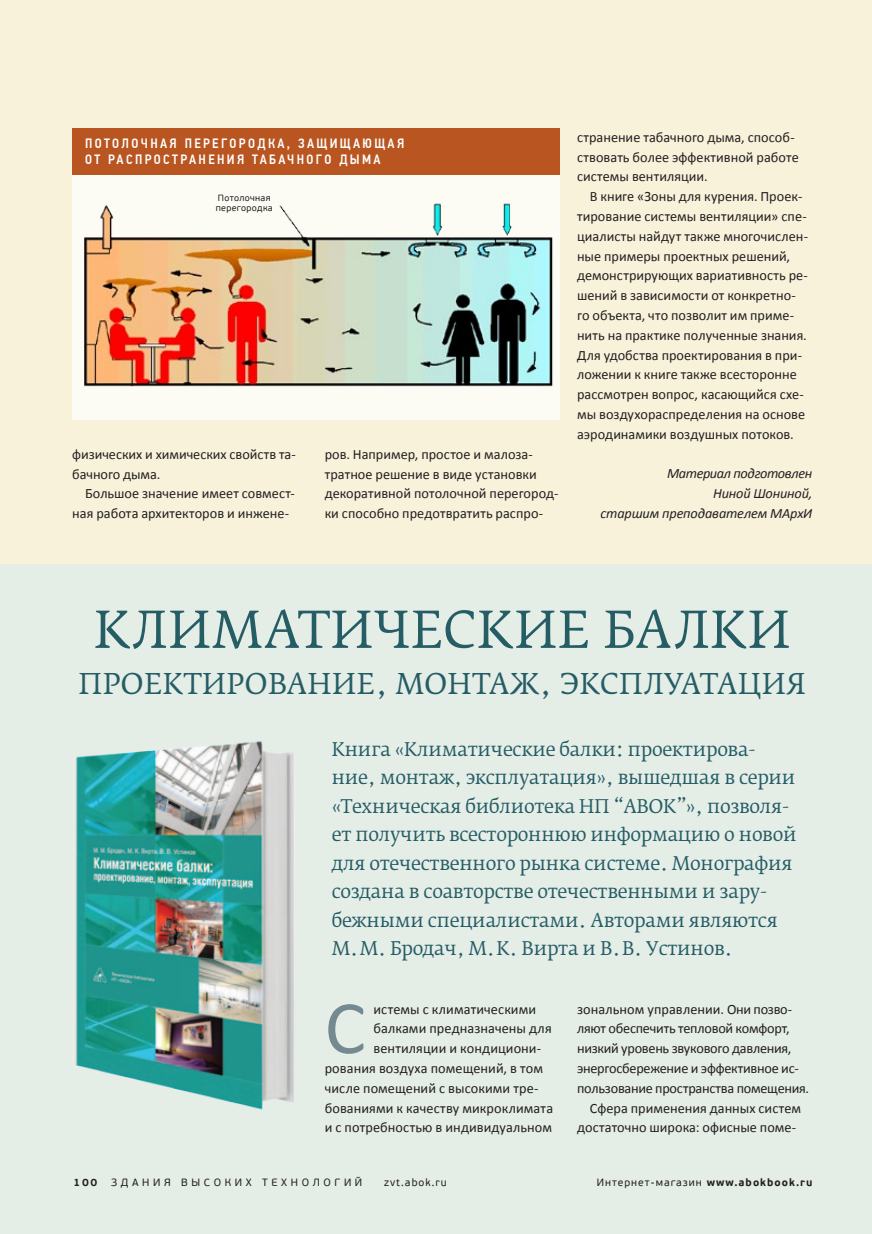
<style>
.page{position:relative;width:872px;height:1234px;background:#fff}
.page>*{position:absolute;margin:0;border:0;box-sizing:border-box;transform-origin:0 0}
.t1{font:76.65px "Calibri";color:#738a91}
.t2{font:50.55px "Fedra Serif B Pro";letter-spacing:.055em;color:#255d65}
.t3{font:28.5px "Fedra Serif B Pro";letter-spacing:.01em;color:#255d65}
.t4{font:18.75px/28.5px "Fedra Serif B Pro";letter-spacing:-.02em;color:#255d65}
.t5{font:14.25px/19.8px "Calibri";color:#231f20}
.t6{font:14.25px "Calibri";letter-spacing:-.02em;color:#231f20}
.t7{font:italic 14.25px/19.8px "Calibri";letter-spacing:-.015em;color:#231f20;text-align:right}
.t8{font:500 13.5px/16.2px "PF Din Text Cond Pro";letter-spacing:.175em;color:#fff}
.t9{font:10.5px "PF Beau Sans Pro";letter-spacing:.1em;color:#231f20}
.t10{font:10.5px "PF Beau Sans Pro";letter-spacing:.35em;color:#231f20}
.t11{font:700 10.5px "PF Beau Sans Pro";color:#231f20}
.t12{font:9px/10.5px "PF Beau Sans Pro";letter-spacing:.035em;color:#231f20}
.s1{font-weight:700}
</style>
<div class="page">
<div style="left:0;top:0;width:872px;height:568px;background:#f8f2db"></div>
<div style="left:0;top:564px;width:872px;height:669px;background:#e5ede7"></div>
<img style="left:72px;top:174px;width:488px;height:245px">
<div style="left:72px;top:128px;width:488px;height:46px;background:#b95521"></div>
<img style="left:75px;top:741px;width:219px;height:369px">
<p class="t8" style="left:85px;top:135px;width:319px">п отолочная п ерегородка, защищающая от расп рост ранения табачного дым а</p>
<p class="t12" style="left:216px;top:193px;width:59px">Потолочная перегородка</p>
<p class="t5" style="left:72px;top:443px;width:225px">физических и химических свойств та&shy;бачного дыма.</p>
<p class="t5" style="left:72px;top:483px;width:224px;text-indent:13px">Большое значение имеет совмест&shy;ная работа архитекторов и инжене-</p>
<p class="t5" style="left:325px;top:443px;width:235px">ров. Например, простое и малоза&shy;тратное решение в виде установки декоративной потолочной перегород&shy;ки способно предотвратить распро-</p>
<p class="t5" style="left:577px;top:126px;width:223px">странение табачного дыма, способ&shy;ствовать более эффективной работе системы вентиляции.</p>
<p class="t5" style="left:577px;top:186px;width:232px;text-indent:13px">В книге «Зоны для курения. Проек&shy;тирование системы вентиляции» спе&shy;циалисты найдут также многочислен&shy;ные примеры проектных решений, демонстрирующих вариативность ре&shy;шений в зависимости от конкретно&shy;го объекта, что позволит им приме&shy;нить на практике полученные знания.<br>Для удобства проектирования в при&shy;ложении к книге также всесторонне рассмотрен вопрос, касающийся схе&shy;мы воздухораспределения на основе аэродинамики воздушных потоков.</p>
<p class="t7" style="left:600px;top:463px;width:213px">Материал подготовлен<br>Ниной Шониной,<br>старшим преподавателем МАрхИ</p>
<h2 class="t2" style="left:94px;top:598px;width:698px">Климатические балки</h2>
<h3 class="t3" style="left:79px;top:666px;width:563px">проектирование, монтаж , эксплу</h3>
<h3 class="t3" style="left:680px;top:666px;width:127px">атация</h3>
<p class="t4" style="left:332px;top:734px;width:466px">Книга «Климатические балки: проектирова&shy;ние, монтаж, эксплуатация», вышедшая в серии «Техническая библиотека НП “АВОК”», позволя&shy;ет получить всестороннюю информацию о новой для отечественного рынка системе. Монография создана в соавторстве отечественными и зару&shy;бежными специалистами. Авторами являются М. М . Бродач, М. К . Вирта и В.В. Устинов.</p>
<h1 class="t1" style="left:325px;top:979px;width:42px">С</h1>
<p class="t5" style="left:373px;top:998px;width:164px">истемы с климатическими</p>
<p class="t5" style="left:373px;top:1017px;width:180px">балками предназначены для</p>
<p class="t5" style="left:373px;top:1037px;width:169px">вентиляции и кондициони-</p>
<p class="t5" style="left:325px;top:1057px;width:220px">рования воздуха помещений, в том</p>
<p class="t5" style="left:325px;top:1077px;width:215px">числе помещений с высокими тре-</p>
<p class="t5" style="left:325px;top:1097px;width:230px">бованиями к качеству микроклимата</p>
<p class="t5" style="left:325px;top:1116px;width:229px">и с потребностью в индивидуальном</p>
<p class="t5" style="left:577px;top:998px;width:216px">зональном управлении. Они позво-</p>
<p class="t6" style="left:577px;top:1019px;width:214px">ляют обеспечить тепловой комфорт,</p>
<p class="t6" style="left:577px;top:1039px;width:216px">низкий уровень звукового давления,</p>
<p class="t6" style="left:577px;top:1059px;width:223px">энергосбережение и эффективное ис-</p>
<p class="t6" style="left:577px;top:1078px;width:233px">пользование пространства помещения.</p>
<p class="t5" style="left:590px;top:1096px;width:213px">Сфера применения данных систем</p>
<p class="t5" style="left:577px;top:1116px;width:221px">достаточно широка: офисные поме-</p>
<p class="t11" style="left:74px;top:1175px;width:25px">100</p>
<p class="t10" style="left:111px;top:1175px;width:253px">ЗДАНИЯ ВЫСОКИХ ТЕХНОЛОГИЙ</p>
<p class="t9" style="left:384px;top:1175px;width:64px">zvt.abok.ru</p>
<p class="t9" style="left:597px;top:1175px;width:217px">Интернет-магазин <span class="s1">www.abokbook.ru</span></p>
</div>
